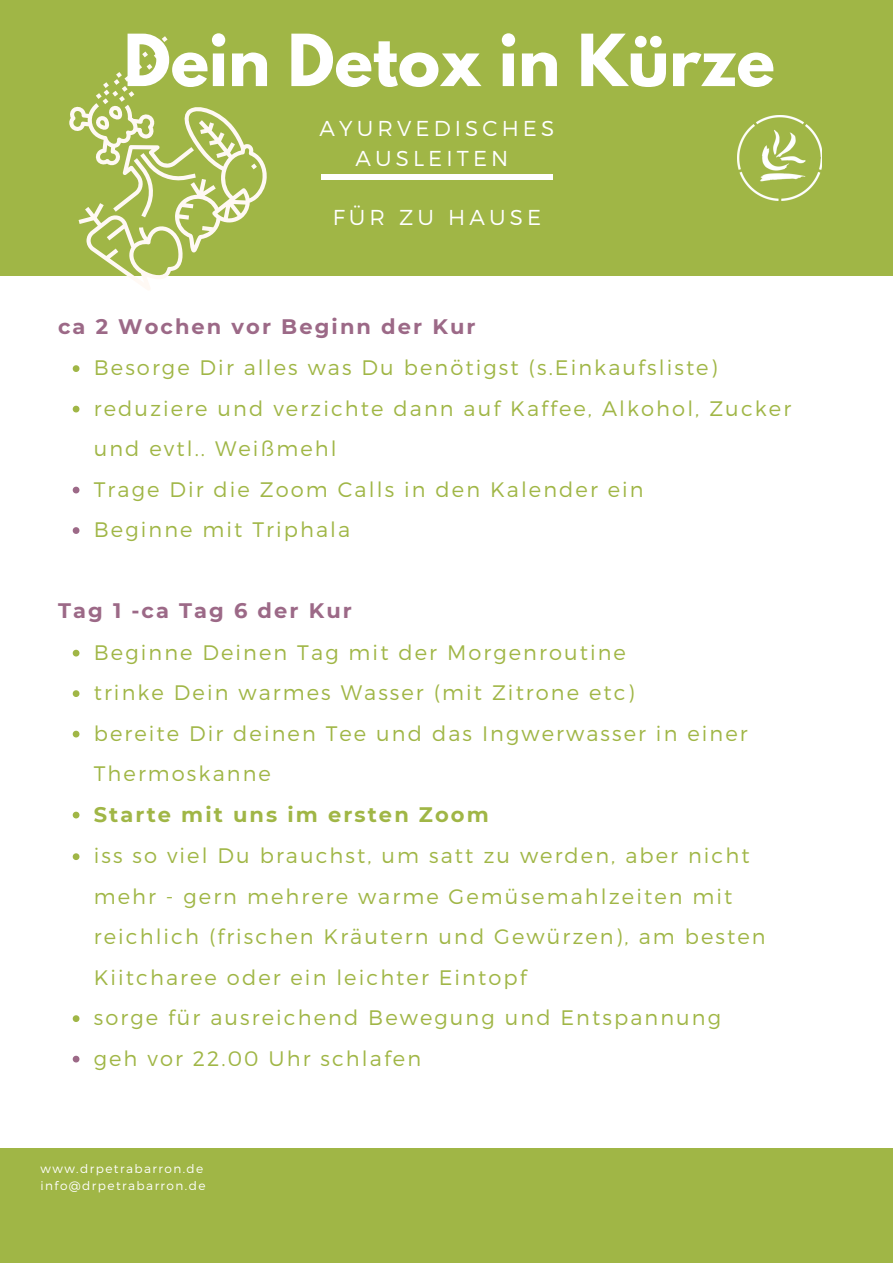
<style>
.page{position:relative;width:893px;height:1264px;background:#fff}
.page>*{position:absolute;margin:0;border:0;box-sizing:border-box;transform-origin:0 0}
.t1{font:700 63.6px "League Spartan";color:#fff}
.t2{font:300 21.6px/29.5px "Montserrat";letter-spacing:.19em;color:#fff;text-align:center}
.t3{font:300 21px/40.5px "Montserrat";letter-spacing:.1em;color:#a0b646}
.t4{font:700 21px "Montserrat";letter-spacing:.1em;color:#9c6987}
.t5{font:700 21px "Montserrat";letter-spacing:.1em;color:#a0b646}
.t6{font:300 12.15px/16.4px "Montserrat";letter-spacing:.12em;color:#fff}
</style>
<div class="page">
<div style="left:0;top:0;width:892px;height:275px;background:#a0b646"></div>
<div style="left:321px;top:174px;width:232px;height:5px;background:#fff"></div>
<div style="left:0;top:1148px;width:892px;height:114px;background:#a0b646"></div>
<img style="left:737px;top:115px;width:84px;height:86px">
<svg style="left:62px;top:36px;width:222px;height:254px"></svg>
<svg style="left:73px;top:365px;width:6px;height:7px"></svg>
<svg style="left:73px;top:406px;width:6px;height:6px"></svg>
<svg style="left:73px;top:486px;width:6px;height:7px"></svg>
<svg style="left:73px;top:527px;width:6px;height:7px"></svg>
<svg style="left:73px;top:649px;width:6px;height:7px"></svg>
<svg style="left:73px;top:690px;width:6px;height:7px"></svg>
<svg style="left:73px;top:730px;width:6px;height:7px"></svg>
<svg style="left:73px;top:811px;width:6px;height:7px"></svg>
<svg style="left:73px;top:853px;width:6px;height:7px"></svg>
<svg style="left:73px;top:1015px;width:6px;height:7px"></svg>
<svg style="left:73px;top:1055px;width:6px;height:7px"></svg>
<h1 class="t1" style="left:124px;top:29px;width:652px">Dein Detox in Kürze</h1>
<p class="t2" style="left:319px;top:113px;width:236px">AYURVEDISCHES<br>AUSLEITEN</p>
<p class="t2" style="left:332px;top:201px;width:210px">FÜR ZU HAUSE</p>
<p class="t4" style="left:58px;top:313px;width:419px">ca 2 Wochen vor Beginn der Kur</p>
<p class="t3" style="left:94px;top:346px;width:699px">Besorge Dir alles was Du benötigst (s.Einkaufsliste) reduziere und verzichte dann auf Kaffee, Alkohol, Zucker und evtl.. Weißmehl<br>Trage Dir die Zoom Calls in den Kalender ein<br>Beginne mit Triphala</p>
<p class="t4" style="left:58px;top:598px;width:295px">Tag 1 -ca Tag 6 der Kur</p>
<p class="t3" style="left:94px;top:631px;width:655px">Beginne Deinen Tag mit der Morgenroutine<br>trinke Dein warmes Wasser (mit Zitrone etc)<br>bereite Dir deinen Tee und das Ingwerwasser in einer Thermoskanne</p>
<p class="t5" style="left:94px;top:801px;width:396px">Starte mit uns im ersten Zoom</p>
<p class="t3" style="left:94px;top:834px;width:673px">iss so viel Du brauchst, um satt zu werden, aber nicht mehr - gern mehrere warme Gemüsemahlzeiten mit reichlich (frischen Kräutern und Gewürzen), am besten Kiitcharee oder ein leichter Eintopf<br>sorge für ausreichend Bewegung und Entspannung geh vor 22.00 Uhr schlafen</p>
<p class="t6" style="left:41px;top:1160px;width:166px">www.drpetrabarron.de info@drpetrabarron.de</p>
</div>
